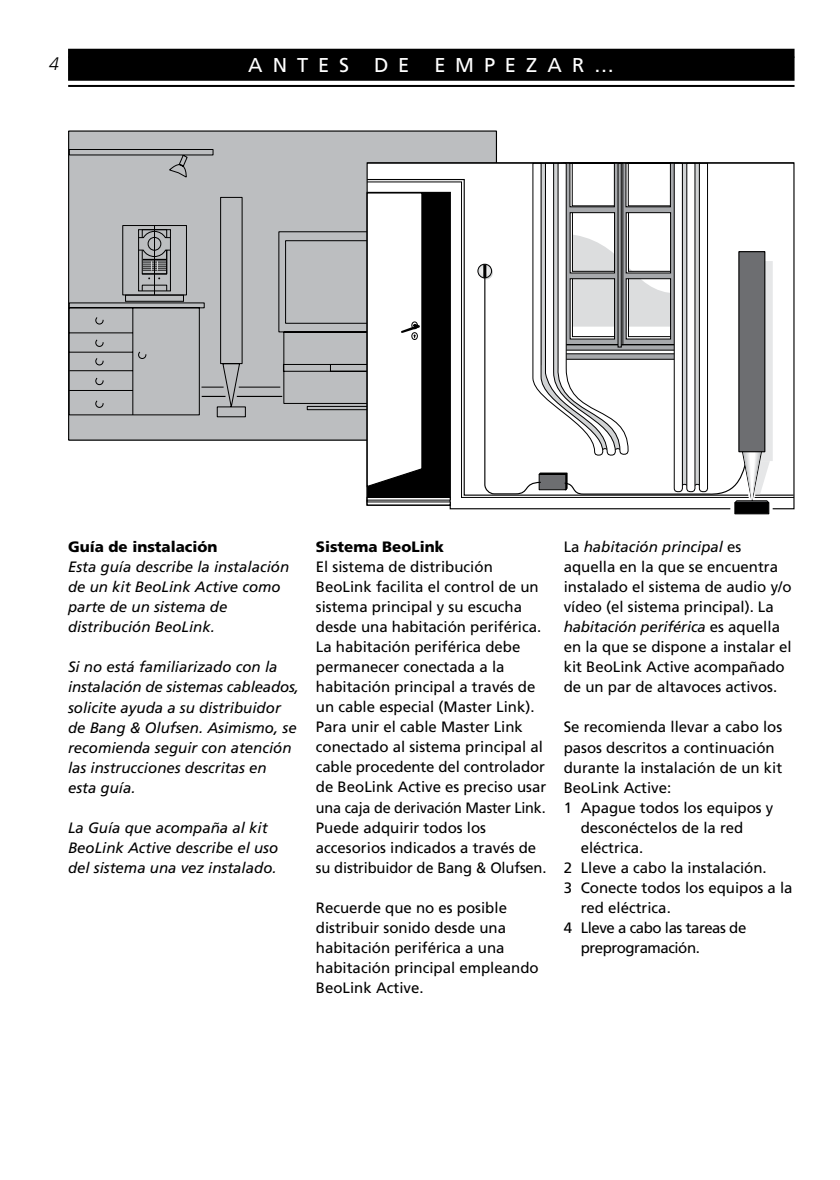
<style>
.page{position:relative;width:840px;height:1180px;background:#fff}
.page>*{position:absolute;margin:0;border:0;box-sizing:border-box;transform-origin:0 0}
.t1{font:20px "Frutiger LT Com";letter-spacing:.495em;color:#fff}
.t2{font:italic 300 18px "Frutiger LT Com";color:#000}
.t3{font:15px/20px "Frutiger LT Com";color:#000}
.t4{font:italic 15px/20px "Frutiger LT Com";color:#000}
.t5{font:15px "Frutiger LT Com";letter-spacing:-.03em;color:#000}
.t6{font:900 15px "Frutiger LT Com";color:#000}
.s1{font-style:italic}
</style>
<div class="page">
<hr style="left:68px;top:85px;width:726px;height:2px;background:#000">
<div style="left:68px;top:49px;width:726px;height:32px;background:#000"></div>
<div style="left:69px;top:131px;width:427px;height:309px;background:#bcbec0"></div>
<svg style="left:68px;top:149px;width:298px;height:268px"></svg>
<svg style="left:366px;top:497px;width:84px;height:8px"></svg>
<svg style="left:527px;top:495px;width:181px;height:15px"></svg>
<svg style="left:366px;top:162px;width:428px;height:333px"></svg>
<div style="left:738px;top:251px;width:27px;height:201px;background:#6d6e71;border:1px solid #000"></div>
<svg style="left:733px;top:261px;width:39px;height:243px"></svg>
<div style="left:734px;top:502px;width:34px;height:12px;background:#000;border:1px solid #000"></div>
<p class="t2" style="left:49px;top:53px;width:12px">4</p>
<h1 class="t1" style="left:248px;top:53px;width:102px">ANTES</h1>
<h1 class="t1" style="left:374px;top:53px;width:37px">D E</h1>
<h1 class="t1" style="left:434px;top:53px;width:181px">EMPEZAR…</h1>
<p class="t6" style="left:68px;top:538px;width:151px">Guía de instalación</p>
<p class="t4" style="left:68px;top:557px;width:222px">Esta guía describe la instalación de un kit BeoLink Active como parte de un sistema de distribución BeoLink.</p>
<p class="t4" style="left:68px;top:657px;width:232px">Si no está familiarizado con la instalación de sistemas cableados, solicite ayuda a su distribuidor de Bang &amp; Olufsen. Asimismo, se recomienda seguir con atención las instrucciones descritas en<br>esta guía.</p>
<p class="t4" style="left:68px;top:817px;width:212px">La Guía que acompaña al kit<br>BeoLink Active describe el uso del sistema una vez instalado.</p>
<p class="t6" style="left:316px;top:538px;width:129px">Sistema BeoLink</p>
<p class="t3" style="left:316px;top:557px;width:232px">El sistema de distribución<br>BeoLink facilita el control de un sistema principal y su escucha desde una habitación periférica.<br>La habitación periférica debe permanecer conectada a la habitación principal a través de un cable especial (Master Link).<br>Para unir el cable Master Link conectado al sistema principal al cable procedente del controlador de BeoLink Active es preciso usar una caja de derivación Master Link.<br>Puede adquirir todos los accesorios indicados a través de su distribuidor de Bang &amp; Olufsen.</p>
<p class="t3" style="left:316px;top:897px;width:224px">Recuerde que no es posible distribuir sonido desde una habitación periférica a una habitación principal empleando<br>BeoLink Active.</p>
<p class="t3" style="left:563px;top:537px;width:229px">La <span class="s1">habitación principal</span> es aquella en la que se encuentra instalado el sistema de audio y/o vídeo (el sistema principal). La <span class="s1">habitación periférica</span> es aquella en la que se dispone a instalar el kit BeoLink Active acompañado de un par de altavoces activos.</p>
<p class="t3" style="left:563px;top:717px;width:220px">Se recomienda llevar a cabo los</p>
<p class="t3" style="left:563px;top:737px;width:212px">pasos descritos a continuación</p>
<p class="t3" style="left:563px;top:757px;width:220px">durante la instalación de un kit</p>
<p class="t3" style="left:563px;top:777px;width:109px">BeoLink Active:</p>
<p class="t3" style="left:563px;top:797px;width:211px">1 Apague todos los equipos y</p>
<p class="t3" style="left:580px;top:817px;width:164px">desconéctelos de la red</p>
<p class="t3" style="left:580px;top:837px;width:64px">eléctrica.</p>
<p class="t3" style="left:563px;top:857px;width:204px">2 Lleve a cabo la instalación.</p>
<p class="t3" style="left:563px;top:877px;width:230px">3 Conecte todos los equipos a la</p>
<p class="t3" style="left:580px;top:897px;width:92px">red eléctrica.</p>
<p class="t5" style="left:563px;top:918px;width:184px">4 Lleve a cabo las tareas de</p>
<p class="t5" style="left:580px;top:938px;width:121px">preprogramación.</p>
</div>
